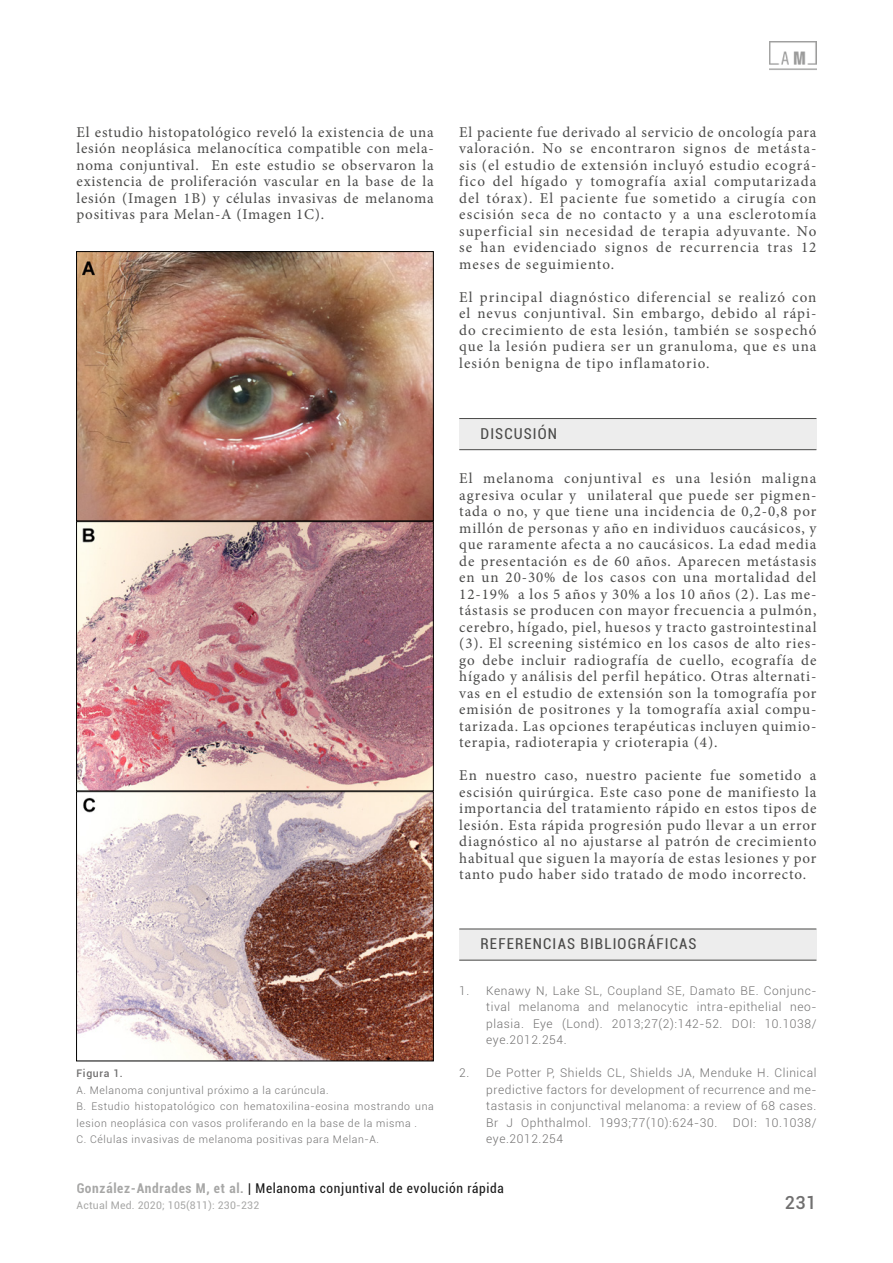
<style>
.page{position:relative;width:893px;height:1263px;background:#fff}
.page>*{position:absolute;margin:0;border:0;box-sizing:border-box;transform-origin:0 0}
.t1{font:500 18px "Roboto";color:#706f6f}
.AM{font:15px/16.5px "Minion Pro";letter-spacing:.06em;color:#4a4a49;text-align:justify}
.Apartados{font:condensed 15px "Roboto";letter-spacing:.075em;color:#4a4a49}
.t2{font:condensed 13.5px "Roboto";letter-spacing:.05em;color:#000}
.t3{font:300 12px/16.5px "Roboto";letter-spacing:.05em;color:#706f6f;text-align:justify}
.Abstract{font:300 10.5px/16.5px "Roboto";letter-spacing:.06em;color:#706f6f}
.t4{font:10.5px "Roboto";letter-spacing:.02em;color:#9d9d9c}
.s1{font-weight:500}
.s2{font-weight:700;color:#9d9d9c}
</style>
<div class="page">
<img style="left:770px;top:41px;width:46px;height:29px">
<img style="left:78px;top:253px;width:354px;height:806px">
<div style="left:76px;top:251px;width:358px;height:270px;border:1px solid #000"></div>
<div style="left:76px;top:521px;width:358px;height:270px;border:1px solid #000"></div>
<div style="left:76px;top:791px;width:358px;height:270px;border:1px solid #000"></div>
<div style="left:459px;top:418px;width:357px;height:32px;background:#ededed"></div>
<hr style="left:459px;top:418px;width:357px;height:1px;background:#4a4a49">
<hr style="left:459px;top:449px;width:357px;height:1px;background:#4a4a49">
<div style="left:459px;top:929px;width:357px;height:31px;background:#ededed"></div>
<hr style="left:459px;top:929px;width:357px;height:1px;background:#4a4a49">
<hr style="left:459px;top:960px;width:357px;height:1px;background:#4a4a49">
<p class="AM" style="left:77px;top:124px;width:359px">El estudio histopatológico reveló la existencia de una lesión neoplásica melanocítica compatible con mela&shy;noma conjuntival. En este estudio se observaron la existencia de proliferación vascular en la base de la lesión (Imagen 1B) y células invasivas de melanoma positivas para Melan-A (Imagen 1C).</p>
<p class="AM" style="left:459px;top:124px;width:359px">El paciente fue derivado al servicio de oncología para valoración. No se encontraron signos de metásta&shy;sis (el estudio de extensión incluyó estudio ecográ&shy;fico del hígado y tomografía axial computarizada del tórax). El paciente fue sometido a cirugía con escisión seca de no contacto y a una esclerotomía superficial sin necesidad de terapia adyuvante. No se han evidenciado signos de recurrencia tras 12 meses de seguimiento.</p>
<p class="AM" style="left:459px;top:289px;width:359px">El principal diagnóstico diferencial se realizó con el nevus conjuntival. Sin embargo, debido al rápi&shy;do crecimiento de esta lesión, también se sospechó que la lesión pudiera ser un granuloma, que es una lesión benigna de tipo inflamatorio.</p>
<p class="Apartados" style="left:480px;top:424px;width:78px">DISCUSIÓN</p>
<p class="AM" style="left:459px;top:470px;width:359px">El melanoma conjuntival es una lesión maligna agresiva ocular y unilateral que puede ser pigmen&shy;tada o no, y que tiene una incidencia de 0,2-0,8 por millón de personas y año en individuos caucásicos, y que raramente afecta a no caucásicos. La edad media de presentación es de 60 años. Aparecen metástasis en un 20-30% de los casos con una mortalidad del 12-19% a los 5 años y 30% a los 10 años (2). Las me&shy;tástasis se producen con mayor frecuencia a pulmón, cerebro, hígado, piel, huesos y tracto gastrointestinal (3). El screening sistémico en los casos de alto ries&shy;go debe incluir radiografía de cuello, ecografía de hígado y análisis del perfil hepático. Otras alternati&shy;vas en el estudio de extensión son la tomografía por emisión de positrones y la tomografía axial compu&shy;tarizada. Las opciones terapéuticas incluyen quimio&shy;terapia, radioterapia y crioterapia (4).</p>
<p class="AM" style="left:459px;top:767px;width:359px">En nuestro caso, nuestro paciente fue sometido a escisión quirúrgica. Este caso pone de manifiesto la importancia del tratamiento rápido en estos tipos de lesión. Esta rápida progresión pudo llevar a un error diagnóstico al no ajustarse al patrón de crecimiento habitual que siguen la mayoría de estas lesiones y por tanto pudo haber sido tratado de modo incorrecto.</p>
<p class="Abstract" style="left:77px;top:1065px;width:254px"><span class="s1">Figura 1.<br></span>A. Melanoma conjuntival próximo a la carúncula.</p>
<p class="Abstract" style="left:77px;top:1098px;width:359px">B. Estudio histopatológico con hematoxilina-eosina mostrando una lesion neoplásica con vasos proliferando en la base de la misma .</p>
<p class="Abstract" style="left:77px;top:1131px;width:304px">C. Células invasivas de melanoma positivas para Melan-A.</p>
<p class="Apartados" style="left:480px;top:933px;width:217px">REFERENCIAS BIBLIOGRÁFICAS</p>
<p class="t3" style="left:486px;top:982px;width:332px;text-indent:-27px">1. Kenawy N, Lake SL, Coupland SE, Damato BE. Conjunc&shy;tival melanoma and melanocytic intra-epithelial neo&shy;plasia. Eye (Lond). 2013;27(2):142-52. DOI: 10.1038/ eye.2012.254.</p>
<p class="t3" style="left:486px;top:1064px;width:332px;text-indent:-27px">2. De Potter P, Shields CL, Shields JA, Menduke H. Clinical predictive factors for development of recurrence and me&shy;tastasis in conjunctival melanoma: a review of 68 cases.<br>Br J Ophthalmol. 1993;77(10):624-30.</p>
<p class="t3" style="left:733px;top:1114px;width:85px">DOI: 10.1038/</p>
<p class="t3" style="left:486px;top:1130px;width:78px">eye.2012.254</p>
<p class="t2" style="left:77px;top:1178px;width:429px"><span class="s2">González-Andrades M, et al.</span> | Melanoma conjuntival de evolución rápida</p>
<p class="t4" style="left:77px;top:1198px;width:184px">Actual Med. 2020; 105(811): 230-232</p>
<p class="t1" style="left:785px;top:1190px;width:33px">231</p>
</div>
